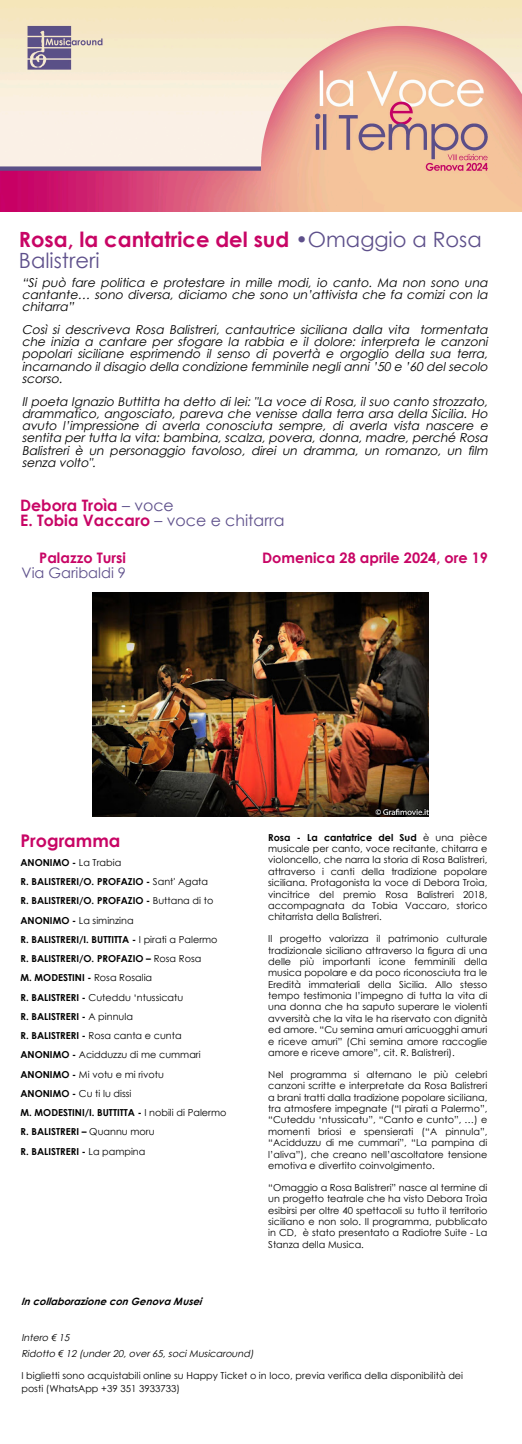
<style>
.page{position:relative;width:522px;height:1444px;background:#fff}
.page>*{position:absolute;margin:0;border:0;box-sizing:border-box;transform-origin:0 0}
.t1{font:700 21px "Century Gothic";color:#c80565}
.t2{font:21px "Century Gothic";color:#5e508b}
.t3{font:700 17.5px "Century Gothic";color:#c80565}
.t4{font:700 15.75px "Century Gothic";color:#c80565}
.t5{font:700 14.44px "Century Gothic";color:#c80565}
.t6{font:14.44px "Century Gothic";color:#5e508b}
.t7{font:italic 12.25px "Century Gothic";color:#000}
.t8{font:italic 700 10.06px "Century Gothic";color:#000}
.t9{font:9.62px "Century Gothic";color:#000}
.t10{font:700 9.62px "Century Gothic";color:#000}
.t11{font:italic 9.62px "Century Gothic";color:#000}
.s1{color:#5e508b}
.s2{font-weight:400;color:#5e508b}
.s3{font-weight:400}
.s4{font-weight:700}
</style>
<div class="page">
<img style="left:0;top:0;width:521px;height:211px">
<img style="left:92px;top:593px;width:336px;height:223px">
<p class="t1" style="left:19px;top:231px;width:463px">Rosa, la cantatrice del sud <span class="s1">•</span><span class="s2">Omaggio a Rosa</span></p>
<p class="t2" style="left:19px;top:252px;width:82px">Balistreri</p>
<p class="t7" style="left:22px;top:277px;width:469px">“Si può fare politica e protestare in mille modi, io canto. Ma non sono una</p>
<p class="t7" style="left:22px;top:290px;width:469px">cantante… sono diversa, diciamo che sono un’attivista che fa comizi con la</p>
<p class="t7" style="left:22px;top:302px;width:56px">chitarra”</p>
<p class="t7" style="left:22px;top:325px;width:469px">Così si descriveva Rosa Balistreri, cantautrice siciliana dalla vita tormentata</p>
<p class="t7" style="left:22px;top:337px;width:469px">che inizia a cantare per sfogare la rabbia e il dolore: interpreta le canzoni</p>
<p class="t7" style="left:22px;top:349px;width:469px">popolari siciliane esprimendo il senso di povertà e orgoglio della sua terra,</p>
<p class="t7" style="left:22px;top:361px;width:469px">incarnando il disagio della condizione femminile negli anni ’50 e ’60 del secolo</p>
<p class="t7" style="left:22px;top:374px;width:44px">scorso.</p>
<p class="t7" style="left:22px;top:396px;width:469px">Il poeta Ignazio Buttitta ha detto di lei: "La voce di Rosa, il suo canto strozzato,</p>
<p class="t7" style="left:22px;top:409px;width:469px">drammatico, angosciato, pareva che venisse dalla terra arsa della Sicilia. Ho</p>
<p class="t7" style="left:22px;top:421px;width:469px">avuto l’impressione di averla conosciuta sempre, di averla vista nascere e</p>
<p class="t7" style="left:22px;top:433px;width:469px">sentita per tutta la vita: bambina, scalza, povera, donna, madre, perché Rosa</p>
<p class="t7" style="left:22px;top:445px;width:469px">Balistreri è un personaggio favoloso, direi un dramma, un romanzo, un film</p>
<p class="t7" style="left:22px;top:458px;width:77px">senza volto".</p>
<p class="t4" style="left:20px;top:499px;width:155px">Debora Troìa <span class="s2">– voce</span></p>
<p class="t4" style="left:20px;top:514px;width:266px">E. Tobia Vaccaro <span class="s2">– voce e chitarra</span></p>
<p class="t5" style="left:39px;top:552px;width:88px">Palazzo Tursi</p>
<p class="t5" style="left:262px;top:552px;width:227px">Domenica 28 aprile 2024, ore 19</p>
<p class="t6" style="left:22px;top:567px;width:106px">Via Garibaldi 9</p>
<p class="t3" style="left:20px;top:833px;width:101px">Programma</p>
<p class="t10" style="left:20px;top:858px;width:102px">ANONIMO - <span class="s3">La Trabia</span></p>
<p class="t10" style="left:20px;top:878px;width:189px">R. BALISTRERI/O. PROFAZIO - <span class="s3">Sant' Agata</span></p>
<p class="t10" style="left:20px;top:897px;width:194px">R. BALISTRERI/O. PROFAZIO - <span class="s3">Buttana di to</span></p>
<p class="t9" style="left:20px;top:916px;width:114px"><span class="s4">ANONIMO -</span> La siminzina</p>
<p class="t10" style="left:20px;top:935px;width:198px">R. BALISTRERI/I. BUTTITTA - <span class="s3">I pirati a Palermo</span></p>
<p class="t10" style="left:20px;top:955px;width:182px">R. BALISTRERI/O. PROFAZIO – <span class="s3">Rosa Rosa</span></p>
<p class="t10" style="left:20px;top:974px;width:133px">M. MODESTINI - <span class="s3">Rosa Rosalia</span></p>
<p class="t9" style="left:20px;top:993px;width:164px"><span class="s4">R. BALISTRERI -</span> Cuteddu ‘ntussicatu</p>
<p class="t10" style="left:20px;top:1012px;width:114px">R. BALISTRERI - <span class="s3">A pinnula</span></p>
<p class="t9" style="left:20px;top:1032px;width:162px"><span class="s4">R. BALISTRERI -</span> Rosa canta e cunta</p>
<p class="t9" style="left:20px;top:1051px;width:181px"><span class="s4">ANONIMO -</span> Acidduzzu di me cummari</p>
<p class="t9" style="left:20px;top:1070px;width:145px"><span class="s4">ANONIMO -</span> Mi votu e mi rivotu</p>
<p class="t9" style="left:20px;top:1089px;width:112px"><span class="s4">ANONIMO -</span> Cu ti lu dissi</p>
<p class="t10" style="left:20px;top:1109px;width:207px">M. MODESTINI/I. BUTTITTA - <span class="s3">I nobili di Palermo</span></p>
<p class="t10" style="left:20px;top:1128px;width:135px">R. BALISTRERI – <span class="s3">Quannu moru</span></p>
<p class="t10" style="left:20px;top:1147px;width:126px">R. BALISTRERI - <span class="s3">La pampina</span></p>
<p class="t10" style="left:268px;top:833px;width:150px">Rosa - La cantatrice del Sud</p>
<p class="t9" style="left:422px;top:833px;width:66px">è una pièce</p>
<p class="t9" style="left:268px;top:845px;width:220px">musicale per canto, voce recitante, chitarra e</p>
<p class="t9" style="left:268px;top:856px;width:220px">violoncello, che narra la storia di Rosa Balistreri,</p>
<p class="t9" style="left:268px;top:867px;width:220px">attraverso i canti della tradizione popolare</p>
<p class="t9" style="left:268px;top:879px;width:220px">siciliana. Protagonista la voce di Debora Troìa,</p>
<p class="t9" style="left:268px;top:890px;width:220px">vincitrice del premio Rosa Balistreri 2018,</p>
<p class="t9" style="left:268px;top:902px;width:220px">accompagnata da Tobia Vaccaro, storico</p>
<p class="t9" style="left:268px;top:913px;width:115px">chitarrista della Balistreri.</p>
<p class="t9" style="left:268px;top:935px;width:220px">Il progetto valorizza il patrimonio culturale</p>
<p class="t9" style="left:268px;top:946px;width:220px">tradizionale siciliano attraverso la figura di una</p>
<p class="t9" style="left:268px;top:958px;width:220px">delle più importanti icone femminili della</p>
<p class="t9" style="left:268px;top:969px;width:220px">musica popolare e da poco riconosciuta tra le</p>
<p class="t9" style="left:268px;top:980px;width:220px">Eredità immateriali della Sicilia. Allo stesso</p>
<p class="t9" style="left:268px;top:992px;width:220px">tempo testimonia l’impegno di tutta la vita di</p>
<p class="t9" style="left:268px;top:1003px;width:220px">una donna che ha saputo superare le violenti</p>
<p class="t9" style="left:268px;top:1014px;width:220px">avversità che la vita le ha riservato con dignità</p>
<p class="t9" style="left:268px;top:1026px;width:220px">ed amore. “Cu semina amuri arricuogghi amuri</p>
<p class="t9" style="left:268px;top:1037px;width:220px">e riceve amuri” (Chi semina amore raccoglie</p>
<p class="t9" style="left:268px;top:1049px;width:188px">amore e riceve amore”, cit. R. Balistreri).</p>
<p class="t9" style="left:268px;top:1070px;width:220px">Nel programma si alternano le più celebri</p>
<p class="t9" style="left:268px;top:1082px;width:220px">canzoni scritte e interpretate da Rosa Balistreri</p>
<p class="t9" style="left:268px;top:1093px;width:220px">a brani tratti dalla tradizione popolare siciliana,</p>
<p class="t9" style="left:268px;top:1105px;width:220px">tra atmosfere impegnate (“I pirati a Palermo”,</p>
<p class="t9" style="left:268px;top:1116px;width:220px">“Cuteddu ‘ntussicatu”, “Canto e cunto”, …) e</p>
<p class="t9" style="left:268px;top:1127px;width:220px">momenti briosi e spensierati (“A pinnula”,</p>
<p class="t9" style="left:268px;top:1139px;width:220px">“Acidduzzu di me cummari”, “La pampina di</p>
<p class="t9" style="left:268px;top:1150px;width:220px">l’aliva”), che creano nell’ascoltatore tensione</p>
<p class="t9" style="left:268px;top:1161px;width:168px">emotiva e divertito coinvolgimento.</p>
<p class="t9" style="left:268px;top:1183px;width:220px">“Omaggio a Rosa Balistreri” nasce al termine di</p>
<p class="t9" style="left:268px;top:1195px;width:220px">un progetto teatrale che ha visto Debora Troìa</p>
<p class="t9" style="left:268px;top:1206px;width:220px">esibirsi per oltre 40 spettacoli su tutto il territorio</p>
<p class="t9" style="left:268px;top:1217px;width:220px">siciliano e non solo. Il programma, pubblicato</p>
<p class="t9" style="left:268px;top:1229px;width:220px">in CD, è stato presentato a Radiotre Suite - La</p>
<p class="t9" style="left:268px;top:1240px;width:97px">Stanza della Musica.</p>
<p class="t8" style="left:21px;top:1297px;width:182px">In collaborazione con Genova Musei</p>
<p class="t11" style="left:21px;top:1333px;width:51px">Intero € 15</p>
<p class="t11" style="left:21px;top:1349px;width:235px">Ridotto € 12 (under 20, over 65, soci Musicaround)</p>
<p class="t9" style="left:21px;top:1372px;width:442px">I biglietti sono acquistabili online su Happy Ticket o in loco, previa verifica della disponibilità dei</p>
<p class="t9" style="left:21px;top:1384px;width:160px">posti (WhatsApp +39 351 3933733)</p>
</div>
